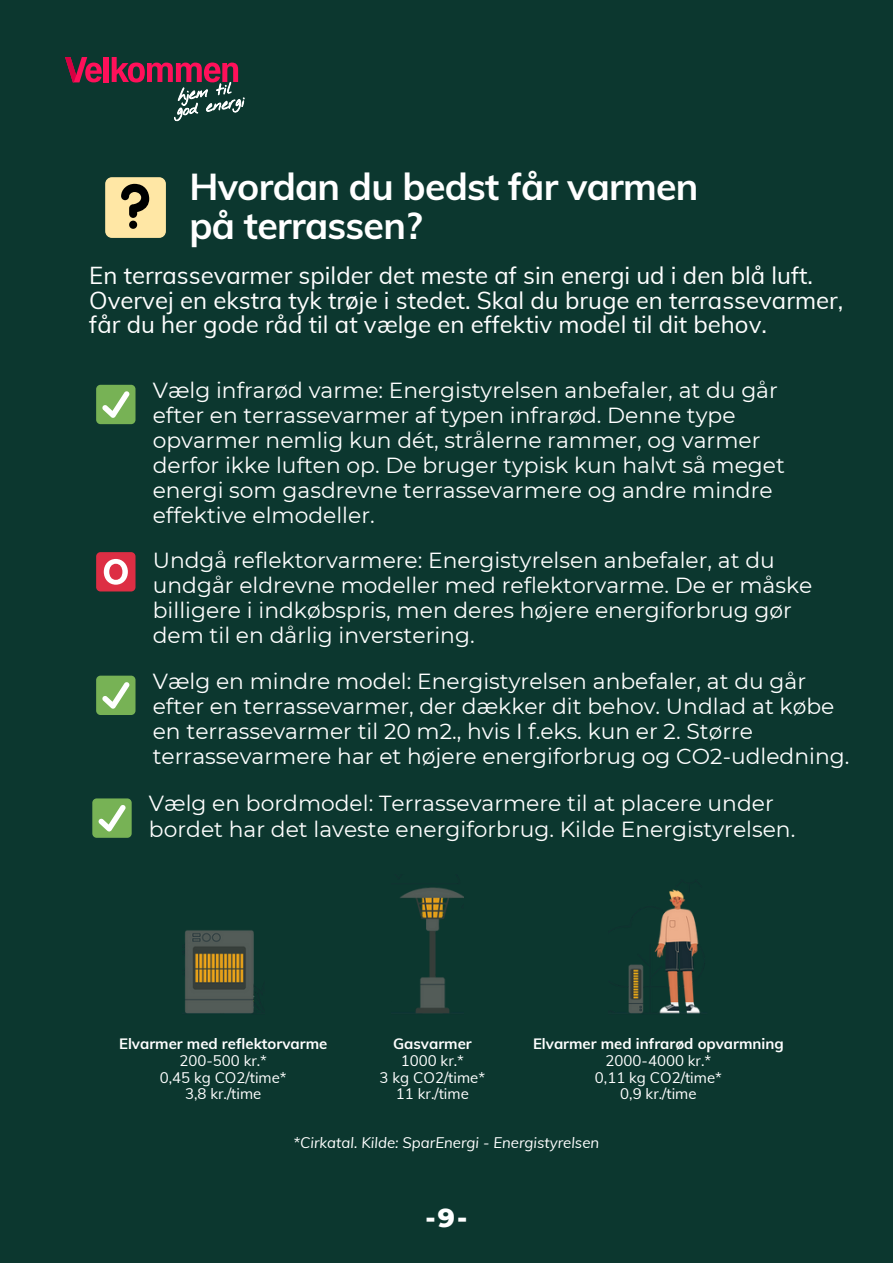
<style>
.page{position:relative;width:893px;height:1264px;background:#fff}
.page>*{position:absolute;margin:0;border:0;box-sizing:border-box;transform-origin:0 0}
.t1{font:700 37.5px/39.3px "Muli";letter-spacing:-.02em;color:#fff}
.t2{font:800 26.4px "Montserrat";color:#fff}
.t3{font:24px/24.8px "Muli";color:#fff}
.t4{font:21.75px/25px "Montserrat";color:#fff}
.t5{font:15px "Muli";color:#fff}
.t6{font:700 15px "Muli";color:#fff}
.t7{font:italic 15px "Muli";color:#fff}
</style>
<div class="page">
<div style="left:0;top:0;width:892px;height:1262px;background:#0c372f"></div>
<div style="left:105px;top:177px;width:61px;height:61px;background:#ffe7a5;border-radius:7px"></div>
<svg style="left:121px;top:184px;width:28px;height:45px"></svg>
<div style="left:96px;top:552px;width:39px;height:39px;background:#dd2e44;border-radius:4px"></div>
<svg style="left:104px;top:559px;width:24px;height:25px"></svg>
<div style="left:96px;top:385px;width:39px;height:39px;background:#77b255;border-radius:4px"></div>
<svg style="left:102px;top:391px;width:28px;height:27px"></svg>
<svg style="left:65px;top:57px;width:37px;height:25px"></svg>
<div style="left:104px;top:57px;width:5px;height:25px;background:#ff105a"></div>
<svg style="left:112px;top:57px;width:132px;height:64px"></svg>
<div style="left:96px;top:675px;width:39px;height:40px;background:#77b255;border-radius:4px"></div>
<svg style="left:102px;top:682px;width:28px;height:26px"></svg>
<div style="left:92px;top:798px;width:40px;height:39px;background:#77b255;border-radius:4px"></div>
<svg style="left:98px;top:805px;width:28px;height:26px"></svg>
<img style="left:628px;top:889px;width:73px;height:125px">
<img style="left:400px;top:887px;width:63px;height:127px">
<img style="left:185px;top:930px;width:70px;height:84px">
<p class="t1" style="left:189px;top:166px;width:510px">Hvordan du bedst får varmen på terrassen?</p>
<p class="t3" style="left:89px;top:262px;width:755px">En terrassevarmer spilder det meste af sin energi ud i den blå luft.<br>Overvej en ekstra tyk trøje i stedet. Skal du bruge en terrassevarmer, får du her gode råd til at vælge en effektiv model til dit behov.</p>
<p class="t4" style="left:153px;top:377px;width:633px">Vælg infrarød varme: Energistyrelsen anbefaler, at du går efter en terrassevarmer af typen infrarød. Denne type opvarmer nemlig kun dét, strålerne rammer, og varmer derfor ikke luften op. De bruger typisk kun halvt så meget energi som gasdrevne terrassevarmere og andre mindre effektive elmodeller.</p>
<p class="t4" style="left:153px;top:547px;width:661px">Undgå reflektorvarmere: Energistyrelsen anbefaler, at du undgår eldrevne modeller med reflektorvarme. De er måske billigere i indkøbspris, men deres højere energiforbrug gør dem til en dårlig inverstering.</p>
<p class="t4" style="left:153px;top:668px;width:698px">Vælg en mindre model: Energistyrelsen anbefaler, at du går efter en terrassevarmer, der dækker dit behov. Undlad at købe en terrassevarmer til 20 m2., hvis I f.eks. kun er 2. Større terrassevarmere har et højere energiforbrug og CO2-udledning.</p>
<p class="t4" style="left:149px;top:791px;width:648px">Vælg en bordmodel: Terrassevarmere til at placere under bordet har det laveste energiforbrug. Kilde Energistyrelsen.</p>
<p class="t6" style="left:119px;top:1033px;width:210px">Elvarmer med reflektorvarme</p>
<p class="t5" style="left:179px;top:1050px;width:89px">200-500 kr.*</p>
<p class="t5" style="left:160px;top:1067px;width:129px">0,45 kg CO2/time*</p>
<p class="t5" style="left:185px;top:1084px;width:78px">3,8 kr./time</p>
<p class="t6" style="left:533px;top:1033px;width:252px">Elvarmer med infrarød opvarmning</p>
<p class="t5" style="left:605px;top:1050px;width:107px">2000-4000 kr.*</p>
<p class="t5" style="left:595px;top:1067px;width:129px">0,11 kg CO2/time*</p>
<p class="t5" style="left:620px;top:1084px;width:78px">0,9 kr./time</p>
<p class="t7" style="left:293px;top:1132px;width:307px">*Cirkatal. Kilde: SparEnergi - Energistyrelsen</p>
<p class="t6" style="left:393px;top:1033px;width:80px">Gasvarmer</p>
<p class="t5" style="left:401px;top:1050px;width:65px">1000 kr.*</p>
<p class="t5" style="left:379px;top:1067px;width:107px">3 kg CO2/time*</p>
<p class="t5" style="left:396px;top:1084px;width:74px">11 kr./time</p>
<p class="t2" style="left:425px;top:1200px;width:43px">-9-</p>
</div>
